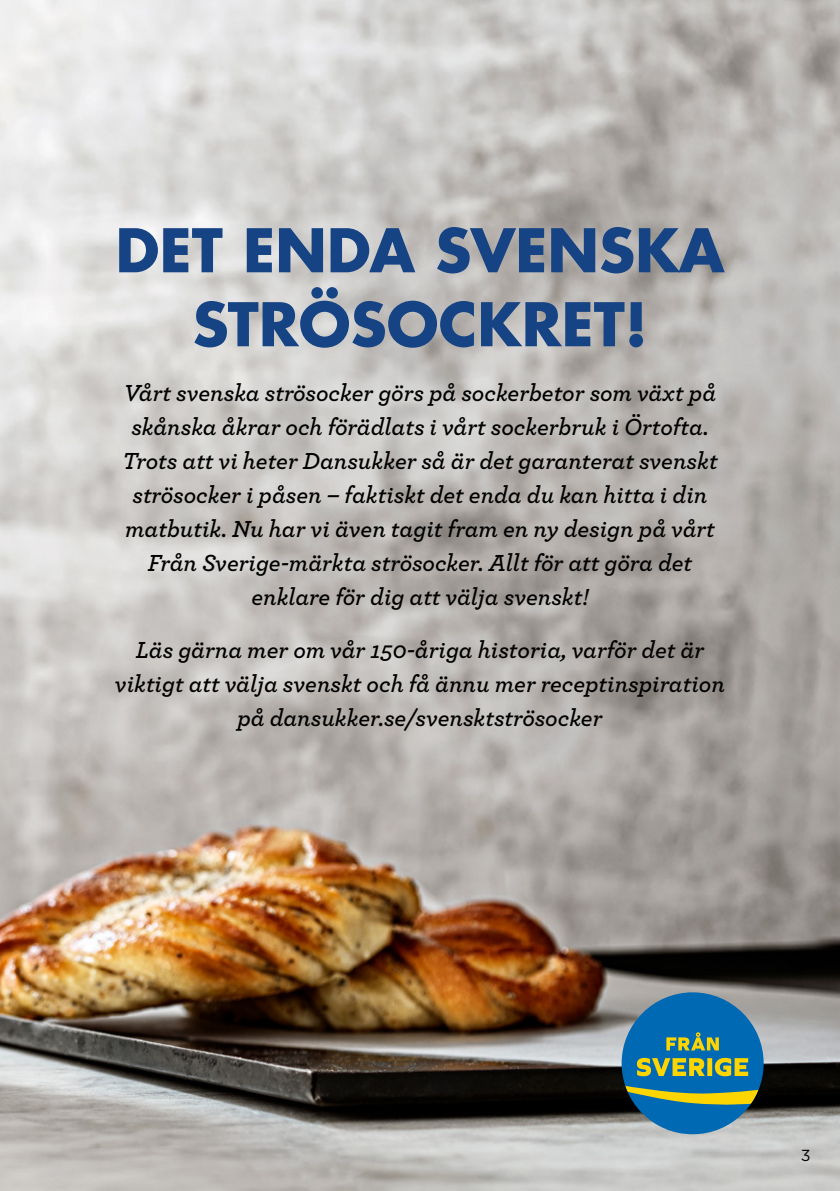
<style>
.page{position:relative;width:840px;height:1191px;background:#fff}
.page>*{position:absolute;margin:0;border:0;box-sizing:border-box;transform-origin:0 0}
.t1{font:700 58.6px/74px "Futura LT Pro";color:#154384;text-align:center}
.t2{font:italic 600 24.4px/34px "Archer";color:#000;text-align:center}
.t3{font:16px "Gotham";color:#000}
</style>
<div class="page">
<img style="left:0;top:0;width:839px;height:1191px">
<div style="left:621px;top:992px;width:142px;height:142px;background:#0069b4;border-radius:50%"></div>
<svg style="left:624px;top:1032px;width:134px;height:74px"></svg>
<h1 class="t1" style="left:115px;top:211px;width:610px">DET ENDA SVENSKA<br>STRÖSOCKRET!</h1>
<p class="t2" style="left:122px;top:374px;width:596px">Vårt svenska strösocker görs på sockerbetor som växt på skånska åkrar och förädlats i vårt sockerbruk i Örtofta.<br>Trots att vi heter Dansukker så är det garanterat svenskt strösocker i påsen – faktiskt det enda du kan hitta i din matbutik. Nu har vi även tagit fram en ny design på vårt Från Sverige-märkta strösocker. Allt för att göra det enklare för dig att välja svenskt!</p>
<p class="t2" style="left:115px;top:631px;width:611px">Läs gärna mer om vår 150-åriga historia, varför det är viktigt att välja svenskt och få ännu mer receptinspiration på dansukker.se/svensktströsocker</p>
<p class="t3" style="left:800px;top:1145px;width:11px">3</p>
</div>
